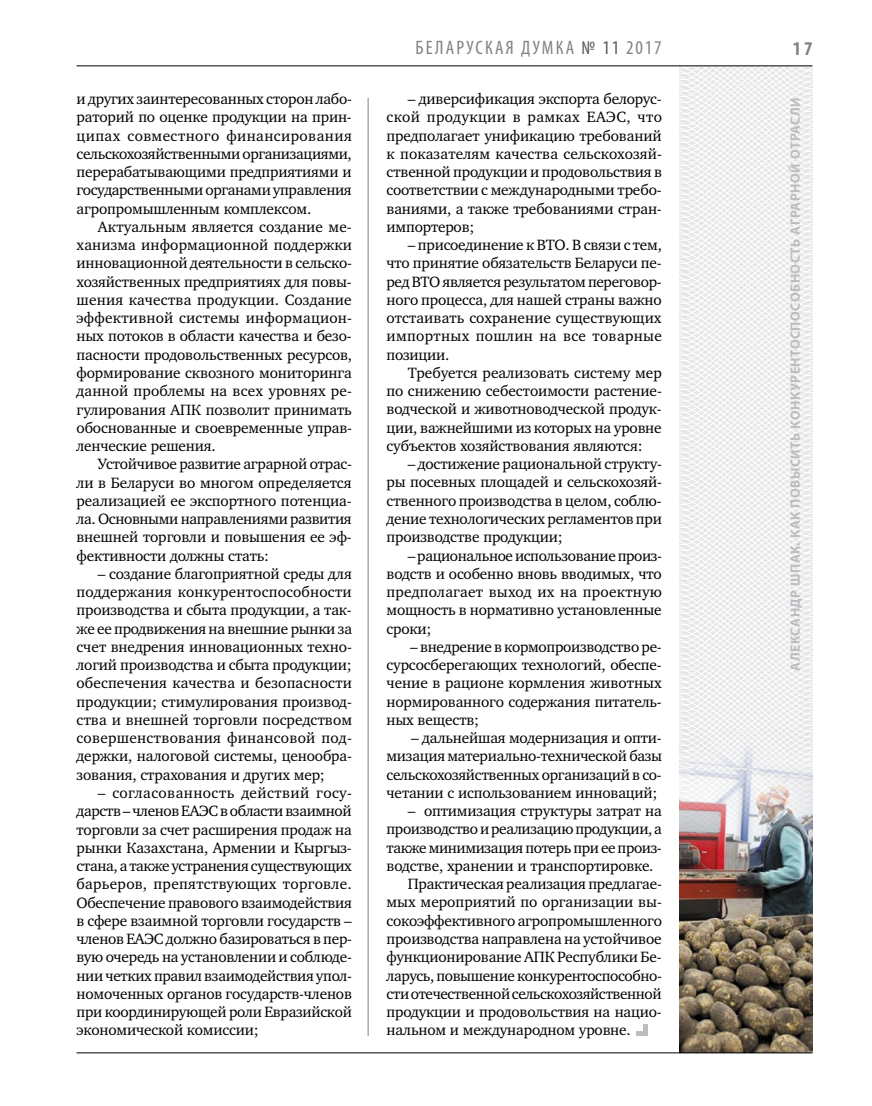
<style>
.page{position:relative;width:872px;height:1106px;background:#fff}
.page>*{position:absolute;margin:0;border:0;box-sizing:border-box;transform-origin:0 0}
.t1{font:condensed 19.5px "Myriad Pro";letter-spacing:.11em;color:#808285}
.t2{font:700 condensed 19.5px "Myriad Pro";color:#808285}
.t3{font:15.3px/18.3px "Charter C";letter-spacing:-.01em;color:#000;text-align:justify}
.t4{font:700 13.5px "Myriad Pro";letter-spacing:.04em;color:#bcbdc0}
.s1{color:#58595b}
</style>
<div class="page">
<hr style="left:368px;top:98px;width:1px;height:938px;background:#808285">
<svg style="left:621px;top:65px;width:192px;height:989px"></svg>
<hr style="left:77px;top:65px;width:735px;height:1px;background:#000">
<img style="left:679px;top:729px;width:133px;height:323px">
<hr style="left:77px;top:1052px;width:735px;height:1px;background:#000">
<hr style="left:643px;top:1023px;width:4px;height:12px;background:#bcbdc0">
<hr style="left:636px;top:1031px;width:11px;height:4px;background:#bcbdc0">
<p class="t3" style="left:77px;top:90px;width:277px">и других заинтересованных сторон лабо&shy;раторий по оценке продукции на прин&shy;ципах совместного финансирования сельскохозяйственными организациями, перерабатывающими предприятиями и государственными органами управления агропромышленным комплексом.</p>
<p class="t3" style="left:77px;top:218px;width:277px;text-indent:21px">Актуальным является создание ме&shy;ханизма информационной поддержки инновационной деятельности в сельско&shy;хозяйственных предприятиях для повы&shy;шения качества продукции. Создание эффективной системы информацион&shy;ных потоков в области качества и безо&shy;пасности продовольственных ресурсов, формирование сквозного мониторинга данной проблемы на всех уровнях ре&shy;гулирования АПК позволит принимать обоснованные и своевременные управ&shy;ленческие решения.</p>
<p class="t3" style="left:77px;top:455px;width:277px;text-indent:21px">Устойчивое развитие аграрной отрас&shy;ли в Беларуси во многом определяется реализацией ее экспортного потенциа&shy;ла. Основными направлениями развития внешней торговли и повышения ее эф&shy;фективности должны стать:</p>
<p class="t3" style="left:77px;top:564px;width:277px;text-indent:21px">– создание благоприятной среды для поддержания конкурентоспособности производства и сбыта продукции, а так&shy;же ее продвижения на внешние рынки за счет внедрения инновационных техно&shy;логий производства и сбыта продукции; обеспечения качества и безопасности продукции; стимулирования производ&shy;ства и внешней торговли посредством совершенствования финансовой под&shy;держки, налоговой системы, ценообра&shy;зования, страхования и других мер;</p>
<p class="t3" style="left:77px;top:783px;width:277px;text-indent:21px">– согласованность действий госу&shy;дарств – членов ЕАЭС в области взаимной торговли за счет расширения продаж на рынки Казахстана, Армении и Кыргыз&shy;стана, а также устранения существующих барьеров, препятствующих торговле.<br>Обеспечение правового взаимодействия в сфере взаимной торговли государств – членов ЕАЭС должно базироваться в пер&shy;вую очередь на установлении и соблюде&shy;нии четких правил взаимодействия упол&shy;номоченных органов государств-членов при координирующей роли Евразийской экономической комиссии;</p>
<p class="t1" style="left:415px;top:36px;width:248px">БЕЛ АРУСКАЯ ДУМКА <span class="s1">№ 11</span> 2017</p>
<p class="t2" style="left:793px;top:37px;width:21px">17</p>
<p class="t3" style="left:386px;top:90px;width:277px;text-indent:21px">– диверсификация экспорта белорус&shy;ской продукции в рамках ЕАЭС, что предполагает унификацию требований к показателям качества сельскохозяй&shy;ственной продукции и продовольствия в соответствии с международными требо&shy;ваниями, а также требованиями стран&shy;импортеров;</p>
<p class="t3" style="left:386px;top:236px;width:277px;text-indent:21px">– присоединение к ВТО. В связи с тем, что принятие обязательств Беларуси пе&shy;ред ВТО является результатом переговор&shy;ного процесса, для нашей страны важно отстаивать сохранение существующих импортных пошлин на все товарные позиции.</p>
<p class="t3" style="left:386px;top:364px;width:277px;text-indent:21px">Требуется реализовать систему мер по снижению себестоимости растение&shy;водческой и животноводческой продук&shy;ции, важнейшими из которых на уровне субъектов хозяйствования являются:</p>
<p class="t3" style="left:386px;top:455px;width:277px;text-indent:21px">– достижение рациональной структу&shy;ры посевных площадей и сельскохозяй&shy;ственного производства в целом, соблю&shy;дение технологических регламентов при производстве продукции;</p>
<p class="t3" style="left:386px;top:546px;width:277px;text-indent:21px">– рациональное использование произ&shy;водств и особенно вновь вводимых, что предполагает выход их на проектную мощность в нормативно установленные сроки;</p>
<p class="t3" style="left:386px;top:637px;width:277px;text-indent:24px">– внедрение в кормопроизводство ре&shy;сурсосберегающих технологий, обеспе&shy;чение в рационе кормления животных нормированного содержания питатель&shy;ных веществ;</p>
<p class="t3" style="left:386px;top:729px;width:277px;text-indent:25px">– дальнейшая модернизация и опти&shy;мизация материально-технической базы сельскохозяйственных организаций в со&shy;четании с использованием инноваций;</p>
<p class="t3" style="left:408px;top:802px;width:255px">– оптимизация структуры затрат на</p>
<p class="t3" style="left:386px;top:820px;width:277px">производство и реализацию продукции, а</p>
<p class="t3" style="left:386px;top:838px;width:277px">также минимизация потерь при ее произ-</p>
<p class="t3" style="left:386px;top:856px;width:268px">водстве, хранении и транспортировке.</p>
<p class="t3" style="left:408px;top:875px;width:255px">Практическая реализация предлагае-</p>
<p class="t3" style="left:386px;top:893px;width:277px">мых мероприятий по организации вы-</p>
<p class="t3" style="left:386px;top:911px;width:277px">сокоэффективного агропромышленного</p>
<p class="t3" style="left:386px;top:929px;width:277px">производства направлена на устойчивое</p>
<p class="t3" style="left:386px;top:948px;width:277px">функционирование АПК Республики Бе-</p>
<p class="t3" style="left:386px;top:966px;width:277px">ларусь, повышение конкурентоспособно-</p>
<p class="t3" style="left:386px;top:984px;width:277px">сти отечественной сельскохозяйственной</p>
<p class="t3" style="left:386px;top:1002px;width:277px">продукции и продовольствия на нацио-</p>
<p class="t3" style="left:386px;top:1021px;width:246px">нальном и международном уровне.</p>
<p class="t4" style="left:786px;top:670px;width:575px;rotate:-90deg">Александр ШПАК. Как повысить конкурентоспособность аграрной отрасли</p>
</div>
